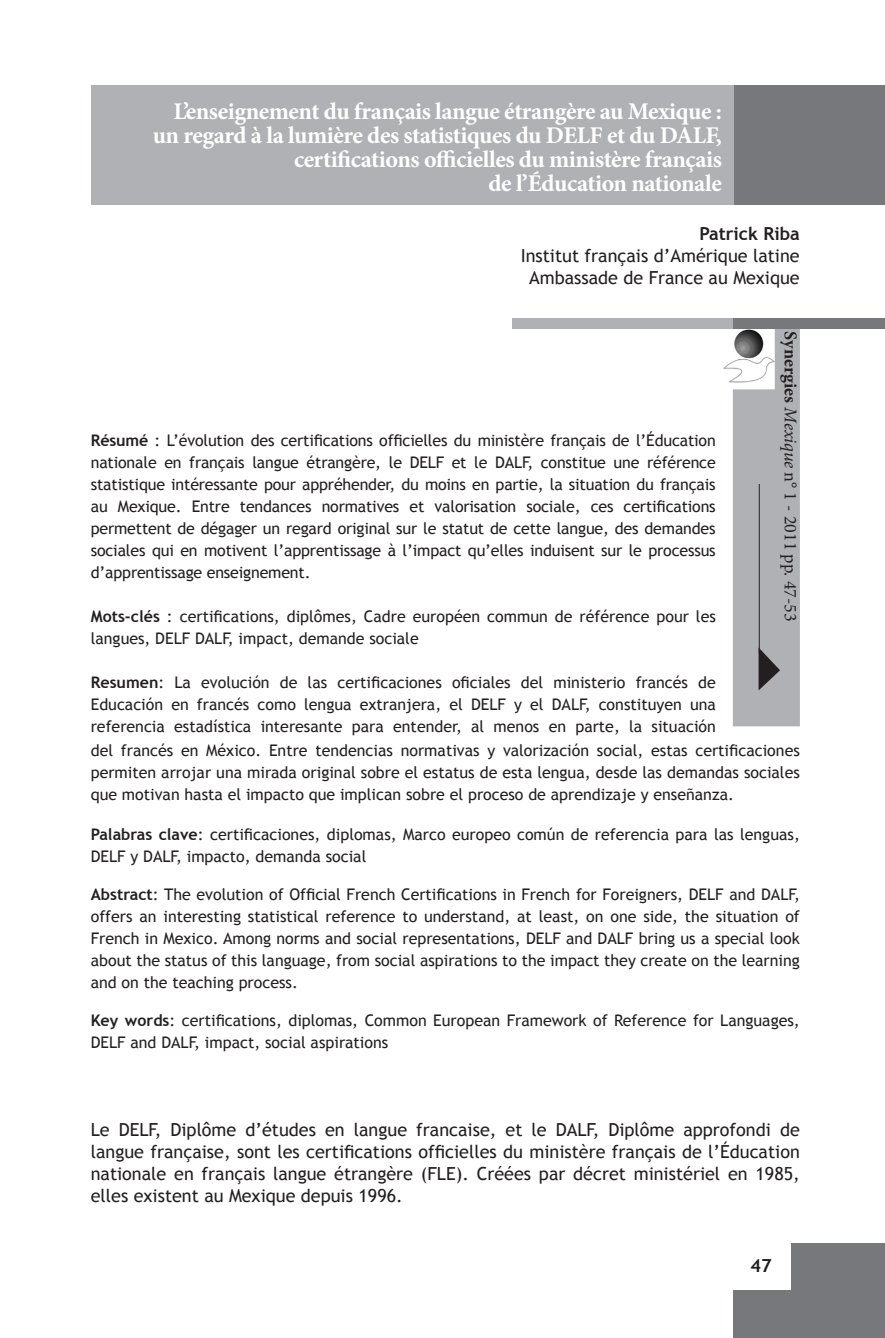
<style>
.page{position:relative;width:885px;height:1338px;background:#fff}
.page>*{position:absolute;margin:0;border:0;box-sizing:border-box;transform-origin:0 0}
.Corps_de_texte{font:700 24px/24px "Minion Pro";letter-spacing:-.02em;color:#fff;text-align:right}
.Corps_de_texte-2{font:18px/22px "Trebuchet MS";color:#231f20;text-align:justify}
.t1{font:18px "Minion Pro";color:#231f20}
.Corps_de_texte-3{font:700 18px "Trebuchet MS";color:#231f20}
.Pa6{font:700 18px "Trebuchet MS";color:#231f20}
.Corps_de_texte-4{font:16px/22px "Trebuchet MS";color:#231f20;text-align:justify}
.s1{font-weight:700}
.s2{font-style:italic}
</style>
<div class="page">
<div style="left:733px;top:1243px;width:151px;height:95px;background:#76787b"></div>
<div style="left:731px;top:1242px;width:59px;height:48px;background:#fff"></div>
<div style="left:511px;top:318px;width:224px;height:11px;background:#b0b1b5"></div>
<div style="left:730px;top:85px;width:154px;height:119px;background:#76787b"></div>
<div style="left:732px;top:327px;width:67px;height:399px;background:#b0b1b5"></div>
<div style="left:733px;top:318px;width:151px;height:11px;background:#76787b"></div>
<svg style="left:758px;top:647px;width:22px;height:43px"></svg>
<img style="left:723px;top:329px;width:51px;height:60px">
<hr style="left:758px;top:484px;width:1px;height:170px;background:#231f20">
<div style="left:91px;top:85px;width:642px;height:120px;background:#b0b1b5"></div>
<p class="Corps_de_texte" style="left:153px;top:99px;width:570px">L’enseignement du français langue étrangère au Mexique : un regard à la lumière des statistiques du DELF et du DALF, certifications officielles du ministère français</p>
<p class="Corps_de_texte" style="left:488px;top:171px;width:235px">de l’Éducation nationale</p>
<p class="Corps_de_texte-3" style="left:699px;top:223px;width:102px">Patrick Riba</p>
<p class="Corps_de_texte-2" style="left:520px;top:245px;width:280px">Institut français d’Amérique latine</p>
<p class="Corps_de_texte-2" style="left:529px;top:267px;width:272px">Ambassade de France au Mexique</p>
<p class="Corps_de_texte-4" style="left:91px;top:430px;width:626px"><span class="s1">Résumé</span> : L’évolution des certifications officielles du ministère français de l’Éducation nationale en français langue étrangère, le DELF et le DALF, constitue une référence statistique intéressante pour appréhender, du moins en partie, la situation du français au Mexique. Entre tendances normatives et valorisation sociale, ces certifications permettent de dégager un regard original sur le statut de cette langue, des demandes sociales qui en motivent l’apprentissage à l’impact qu’elles induisent sur le processus d’apprentissage enseignement.</p>
<p class="Corps_de_texte-4" style="left:91px;top:606px;width:626px"><span class="s1">Mots-clés</span> : certifications, diplômes, Cadre européen commun de référence pour les langues, DELF DALF, impact, demande sociale</p>
<p class="Corps_de_texte-4" style="left:91px;top:672px;width:626px"><span class="s1">Resumen</span>: La evolución de las certificaciones oficiales del ministerio francés de Educación en francés como lengua extranjera, el DELF y el DALF, constituyen una referencia estadística interesante para entender, al menos en parte, la situación</p>
<p class="t1" style="left:802px;top:331px;width:292px;rotate:90deg"><span class="s1">Synergies</span> <span class="s2">Mexique</span> n° 1 - 2011 pp. 47-53</p>
<p class="Corps_de_texte-4" style="left:91px;top:740px;width:710px">del francés en México. Entre tendencias normativas y valorización social, estas certificaciones permiten arrojar una mirada original sobre el estatus de esta lengua, desde las demandas sociales que motivan hasta el impacto que implican sobre el proceso de aprendizaje y enseñanza.</p>
<p class="Corps_de_texte-4" style="left:91px;top:824px;width:710px"><span class="s1">Palabras clave</span>: certificaciones, diplomas, Marco europeo común de referencia para las lenguas,<br>DELF y DALF, impacto, demanda social</p>
<p class="Corps_de_texte-4" style="left:91px;top:884px;width:710px"><span class="s1">Abstract</span>: The evolution of Official French Certifications in French for Foreigners, DELF and DALF, offers an interesting statistical reference to understand, at least, on one side, the situation of French in Mexico. Among norms and social representations, DELF and DALF bring us a special look about the status of this language, from social aspirations to the impact they create on the learning and on the teaching process.</p>
<p class="Corps_de_texte-4" style="left:91px;top:1010px;width:710px"><span class="s1">Key words</span>: certifications, diplomas, Common European Framework of Reference for Languages,<br>DELF and DALF, impact, social aspirations</p>
<p class="Corps_de_texte-2" style="left:91px;top:1119px;width:710px">Le DELF, Diplôme d’études en langue francaise, et le DALF, Diplôme approfondi de langue française, sont les certifications officielles du ministère français de l’Éducation nationale en français langue étrangère (FLE). Créées par décret ministériel en 1985, elles existent au Mexique depuis 1996.</p>
<p class="Pa6" style="left:750px;top:1255px;width:23px">47</p>
</div>
